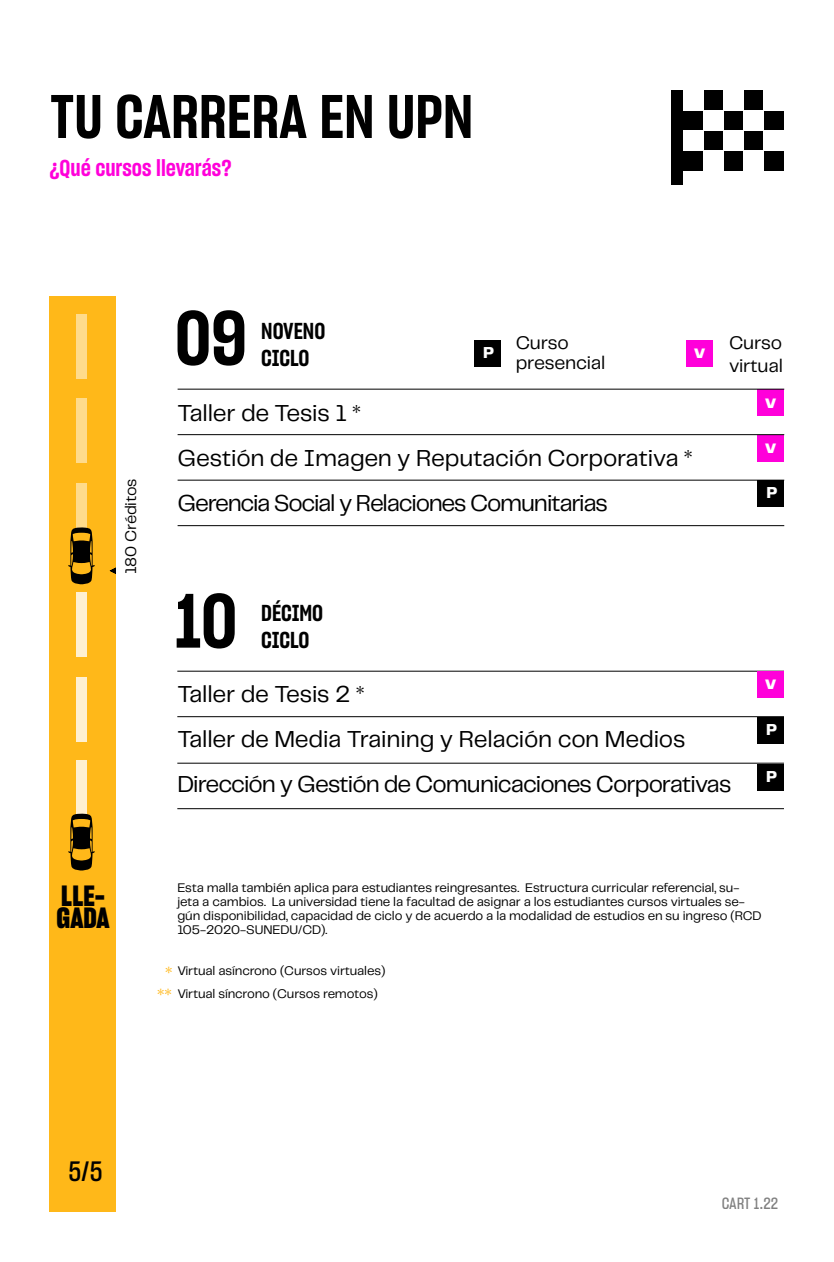
<style>
.page{position:relative;width:834px;height:1262px;background:#fff}
.page>*{position:absolute;margin:0;border:0;box-sizing:border-box;transform-origin:0 0}
.t1{font:75px "Sharp Grotesk Semi Bold 15";color:#000}
.t2{font:60px "Sharp Grotesk Semi Bold 15";color:#000}
.t3{font:28.5px/22px "Sharp Grotesk Bold 15";color:#000}
.t4{font:27.5px "Sharp Grotesk Medium 15";color:#000}
.t5{font:24px/45px "Telegraf";letter-spacing:-.03em;color:#000}
.t6{font:22.5px/27px "Sharp Grotesk Semi Bold 15";letter-spacing:-.005em;color:#000}
.t7{font:22.5px "Sharp Grotesk Semi Bold 15";color:#ff00da}
.t8{font:20px/22.9px "Telegraf";color:#ffb819;text-align:center}
.t9{font:19px/20px "PP Telegraf";letter-spacing:-.01em;color:#000}
.t10{font:800 19px "Telegraf";color:#fff}
.t11{font:800 16.5px "Telegraf";color:#fff}
.t12{font:16px "Telegraf";letter-spacing:-.01em;color:#000}
.t13{font:16px "Sharp Grotesk Medium 15";color:#000}
.t14{font:13px/14px "Telegraf";letter-spacing:-.01em;color:#000}
</style>
<div class="page">
<hr style="left:177px;top:716px;width:607px;height:1px;background:#000">
<hr style="left:177px;top:671px;width:607px;height:1px;background:#000">
<div style="left:757px;top:671px;width:27px;height:27px;background:#ff00da"></div>
<div style="left:757px;top:717px;width:27px;height:27px;background:#000"></div>
<div style="left:757px;top:764px;width:27px;height:27px;background:#000"></div>
<div style="left:757px;top:389px;width:27px;height:27px;background:#ff00da"></div>
<div style="left:757px;top:435px;width:27px;height:27px;background:#ff00da"></div>
<hr style="left:178px;top:389px;width:606px;height:1px;background:#000">
<hr style="left:178px;top:480px;width:606px;height:1px;background:#000">
<hr style="left:178px;top:434px;width:606px;height:1px;background:#000">
<div style="left:757px;top:480px;width:27px;height:27px;background:#000"></div>
<div style="left:703px;top:90px;width:20px;height:20px;background:#000"></div>
<div style="left:744px;top:90px;width:20px;height:20px;background:#000"></div>
<div style="left:683px;top:110px;width:20px;height:20px;background:#000"></div>
<div style="left:723px;top:110px;width:21px;height:20px;background:#000"></div>
<div style="left:764px;top:110px;width:20px;height:20px;background:#000"></div>
<div style="left:703px;top:130px;width:20px;height:20px;background:#000"></div>
<div style="left:744px;top:130px;width:20px;height:20px;background:#000"></div>
<div style="left:683px;top:150px;width:20px;height:20px;background:#000"></div>
<div style="left:723px;top:150px;width:21px;height:20px;background:#000"></div>
<div style="left:764px;top:150px;width:20px;height:20px;background:#000"></div>
<div style="left:671px;top:90px;width:12px;height:94px;background:#000"></div>
<div style="left:49px;top:296px;width:67px;height:916px;background:#ffb819"></div>
<div style="left:76px;top:677px;width:11px;height:65px;background:#fff0d1"></div>
<div style="left:76px;top:760px;width:11px;height:57px;background:#fff0d1"></div>
<div style="left:76px;top:592px;width:11px;height:65px;background:#fff0d1"></div>
<div style="left:76px;top:399px;width:11px;height:64px;background:#ffdb8b"></div>
<div style="left:76px;top:483px;width:11px;height:47px;background:#ffdb8b"></div>
<div style="left:76px;top:314px;width:11px;height:65px;background:#ffdb8b"></div>
<svg style="left:109px;top:567px;width:7px;height:7px"></svg>
<svg style="left:68px;top:527px;width:27px;height:57px"></svg>
<svg style="left:68px;top:813px;width:27px;height:58px"></svg>
<hr style="left:178px;top:525px;width:606px;height:1px;background:#000">
<hr style="left:177px;top:763px;width:607px;height:1px;background:#000">
<hr style="left:177px;top:808px;width:607px;height:1px;background:#000">
<div style="left:474px;top:340px;width:27px;height:27px;background:#000"></div>
<div style="left:686px;top:340px;width:27px;height:27px;background:#ff00da"></div>
<h2 class="t2" style="left:50px;top:75px;width:425px">TU CARRERA EN UPN</h2>
<h3 class="t7" style="left:49px;top:152px;width:184px">¿Qué cursos llevarás?</h3>
<h1 class="t1" style="left:175px;top:286px;width:74px">09</h1>
<h3 class="t6" style="left:261px;top:317px;width:66px">NOVENO<br>CICLO</h3>
<h3 class="t9" style="left:516px;top:332px;width:91px">Curso presencial</h3>
<h3 class="t9" style="left:729px;top:330px;width:55px;line-height:22.8px">Curso virtual</h3>
<p class="t11" style="left:483px;top:341px;width:12px">P</p>
<h3 class="t10" style="left:694px;top:339px;width:13px">v</h3>
<p class="t12" style="left:120px;top:574px;width:97px;rotate:-90deg">180 Créditos</p>
<h3 class="t5" style="left:178px;top:390px;width:517px">Taller de Tesis 1 *<br>Gestión de Imagen y Reputación Corporativa *<br>Gerencia Social y Relaciones Comunitarias</h3>
<h1 class="t1" style="left:175px;top:569px;width:64px">10</h1>
<h3 class="t6" style="left:261px;top:599px;width:63px">DÉCIMO<br>CICLO</h3>
<h3 class="t5" style="left:177px;top:671px;width:556px">Taller de Tesis 2 *<br>Taller de Media Training y Relación con Medios<br>Dirección y Gestión de Comunicaciones Corporativas</h3>
<h3 class="t10" style="left:765px;top:388px;width:13px">v</h3>
<h3 class="t10" style="left:765px;top:434px;width:13px">v</h3>
<p class="t11" style="left:766px;top:481px;width:12px">P</p>
<h3 class="t10" style="left:765px;top:670px;width:13px">v</h3>
<p class="t11" style="left:766px;top:718px;width:12px">P</p>
<p class="t11" style="left:766px;top:765px;width:12px">P</p>
<h3 class="t3" style="left:57px;top:884px;width:55px">LLE-<br>GADA</h3>
<p class="t14" style="left:177px;top:880px;width:586px">Esta malla también aplica para estudiantes reingresantes. Estructura curricular referencial, su&shy;jeta a cambios. La universidad tiene la facultad de asignar a los estudiantes cursos virtuales se&shy;gún disponibilidad, capacidad de ciclo y de acuerdo a la modalidad de estudios en su ingreso (RCD 105-2020-SUNEDU/CD).</p>
<h3 class="t8" style="left:157px;top:961px;width:17px">* **</h3>
<p class="t14" style="left:177px;top:958px;width:210px;line-height:22.9px">Virtual asíncrono (Cursos virtuales)<br>Virtual síncrono (Cursos remotos)</p>
<h3 class="t4" style="left:68px;top:1152px;width:36px">5/5</h3>
<p class="t13" style="left:722px;top:1192px;width:58px">CART 1.22</p>
</div>
